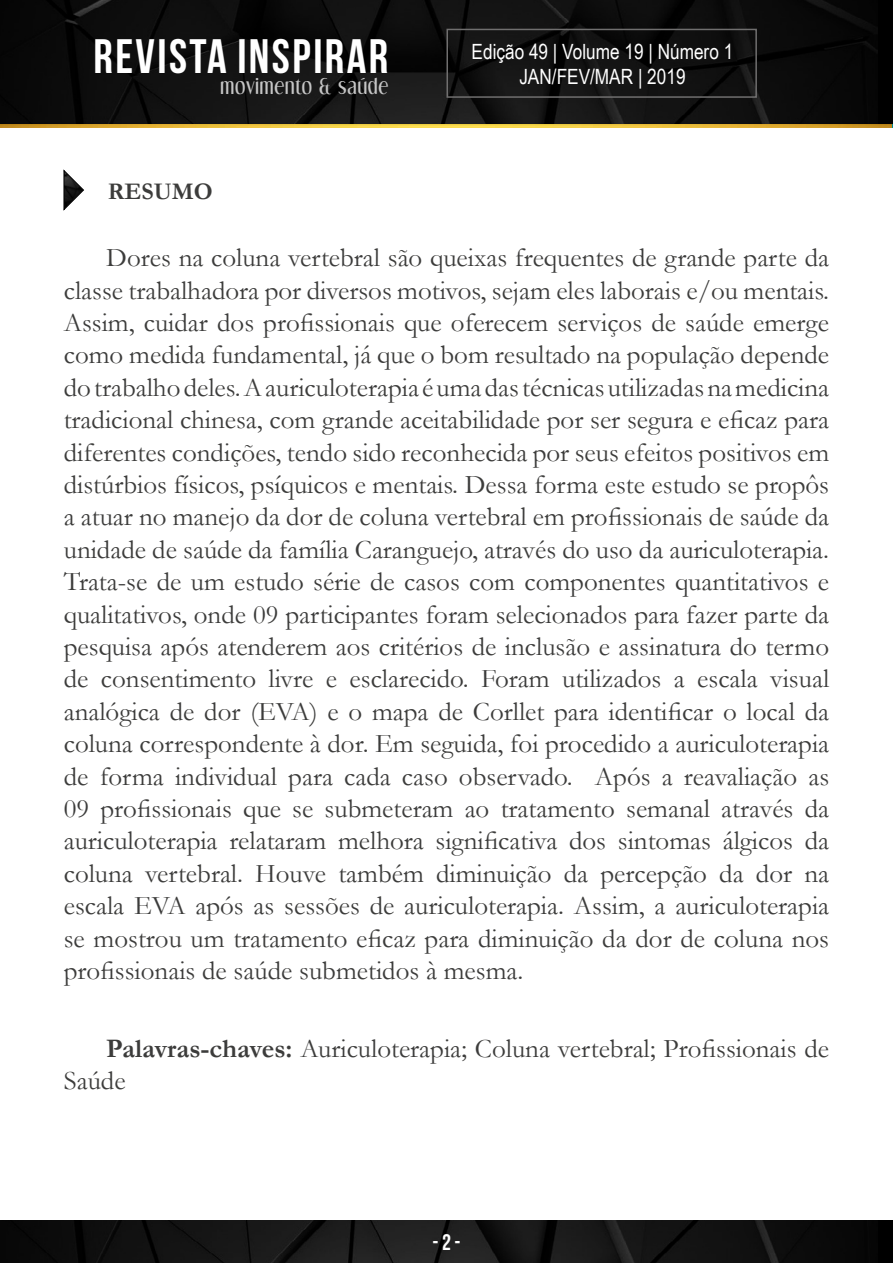
<style>
.page{position:relative;width:893px;height:1263px;background:#fff}
.page>*{position:absolute;margin:0;border:0;box-sizing:border-box;transform-origin:0 0}
.t1{font:700 48.3px "Bebas Neue";letter-spacing:.05em;color:#fff}
.t2{font:27px/32.4px "Garamond";color:#3c3c3b;text-align:justify}
.t3{font:700 24px "Garamond";color:#3c3c3b}
.t4{font:700 22.5px "Bebas Neue";color:#fff}
.t5{font:21px/25.2px "Arial Narrow";color:#fff;text-align:center}
.t6{font:18.9px "Dream Orphans";letter-spacing:.05em;color:#c6c6c6}
.s1{font-weight:700}
</style>
<div class="page">
<img style="left:0;top:124px;width:891px;height:4px">
<img style="left:0;top:0;width:878px;height:124px">
<div style="left:446px;top:29px;width:311px;height:69px;border:2px solid #706f6f"></div>
<img style="left:0;top:1220px;width:878px;height:43px">
<svg style="left:64px;top:170px;width:20px;height:40px"></svg>
<h1 class="t1" style="left:94px;top:29px;width:296px">REVISTA INSPIRAR</h1>
<p class="t6" style="left:220px;top:75px;width:169px">movimento &amp; saúde</p>
<p class="t3" style="left:108px;top:175px;width:107px">RESUMO</p>
<p class="t5" style="left:472px;top:38px;width:263px">Edição 49 | Volume 19 | Número 1<br>JAN/FEV/MAR | 2019</p>
<p class="t2" style="left:64px;top:241px;width:767px;text-indent:43px">Dores na coluna vertebral são queixas frequentes de grande parte da classe trabalhadora por diversos motivos, sejam eles laborais e/ou mentais.<br>Assim, cuidar dos profissionais que oferecem serviços de saúde emerge como medida fundamental, já que o bom resultado na população depende do trabalho deles. A auriculoterapia é uma das técnicas utilizadas na medicina tradicional chinesa, com grande aceitabilidade por ser segura e eficaz para diferentes condições, tendo sido reconhecida por seus efeitos positivos em distúrbios físicos, psíquicos e mentais. Dessa forma este estudo se propôs a atuar no manejo da dor de coluna vertebral em profissionais de saúde da unidade de saúde da família Caranguejo, através do uso da auriculoterapia.<br>Trata-se de um estudo série de casos com componentes quantitativos e qualitativos, onde 09 participantes foram selecionados para fazer parte da pesquisa após atenderem aos critérios de inclusão e assinatura do termo de consentimento livre e esclarecido. Foram utilizados a escala visual analógica de dor (EVA) e o mapa de Corllet para identificar o local da coluna correspondente à dor. Em seguida, foi procedido a auriculoterapia de forma individual para cada caso observado. Após a reavaliação as 09 profissionais que se submeteram ao tratamento semanal através da auriculoterapia relataram melhora significativa dos sintomas álgicos da coluna vertebral. Houve também diminuição da percepção da dor na escala EVA após as sessões de auriculoterapia. Assim, a auriculoterapia se mostrou um tratamento eficaz para diminuição da dor de coluna nos profissionais de saúde submetidos à mesma.</p>
<p class="t2" style="left:64px;top:1031px;width:767px;text-indent:42px"><span class="s1">Palavras-chaves:</span> Auriculoterapia; Coluna vertebral; Profissionais de<br>Saúde</p>
<p class="t4" style="left:432px;top:1230px;width:30px">- 2 -</p>
</div>
